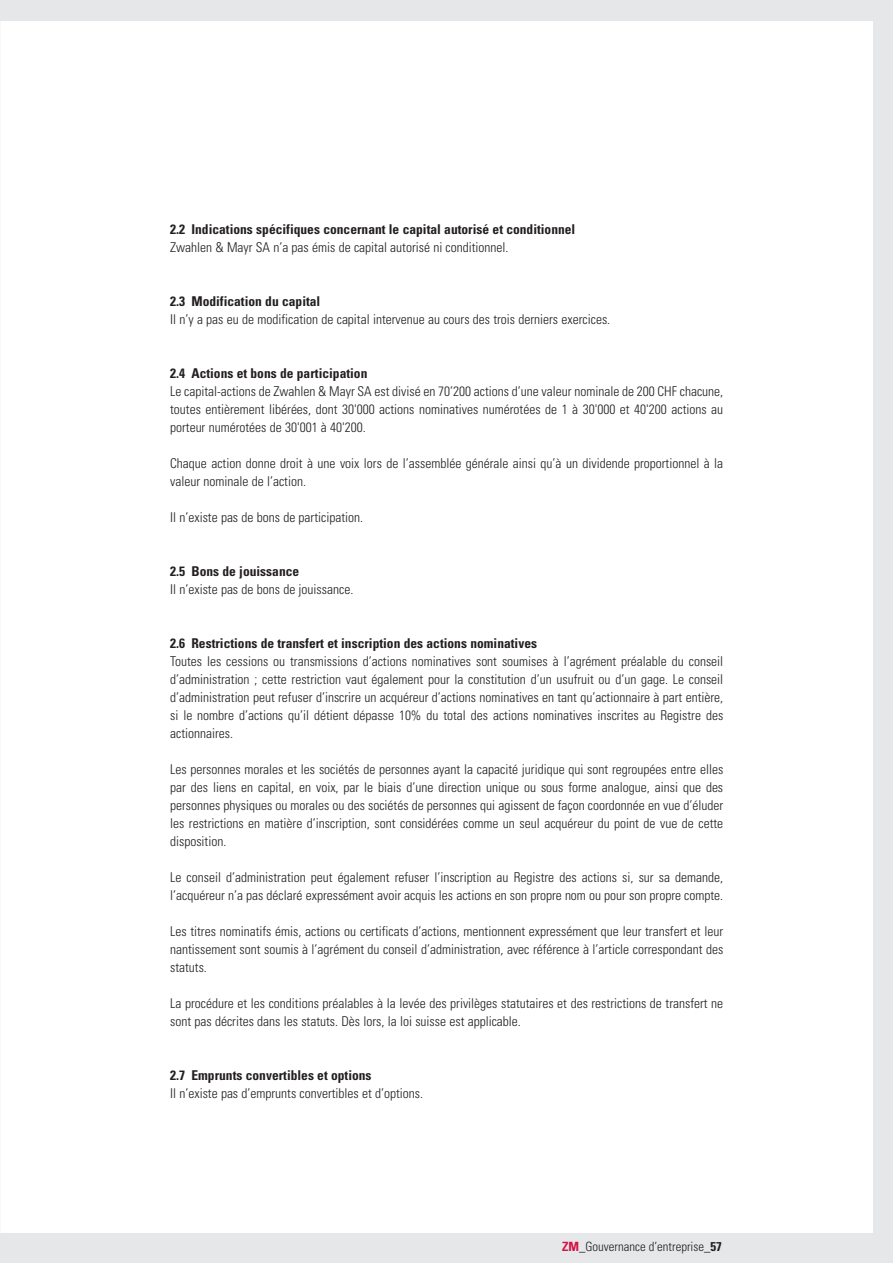
<style>
.page{position:relative;width:893px;height:1263px;background:#fff}
.page>*{position:absolute;margin:0;border:0;box-sizing:border-box;transform-origin:0 0}
.t1{font:300 condensed 13.5px/18px "Univers";color:#231f20;text-align:justify}
.t2{font:700 condensed 13.5px "Univers";color:#231f20}
.t3{font:300 condensed 12.75px "Univers";color:#231f20}
.s1{font-weight:700;color:#d31145}
.s2{font-weight:700}
</style>
<div class="page">
<div style="left:0;top:0;width:892px;height:1263px;background:#e6e7e8"></div>
<div style="left:0;top:21px;width:872px;height:1212px;background:#fff"></div>
<p class="t2" style="left:170px;top:224px;width:407px">2.2 Indications spécifiques concernant le capital autorisé et conditionnel</p>
<p class="t1" style="left:170px;top:240px;width:340px">Zwahlen &amp; Mayr SA n’a pas émis de capital autorisé ni conditionnel.</p>
<p class="t2" style="left:170px;top:296px;width:152px">2.3 Modification du capital</p>
<p class="t1" style="left:170px;top:312px;width:441px">Il n’y a pas eu de modification de capital intervenue au cours des trois derniers exercices.</p>
<p class="t2" style="left:170px;top:368px;width:199px">2.4 Actions et bons de participation</p>
<p class="t1" style="left:170px;top:384px;width:554px">Le capital-actions de Zwahlen &amp; Mayr SA est divisé en 70’200 actions d’une valeur nominale de 200 CHF chacune, toutes entièrement libérées, dont 30'000 actions nominatives numérotées de 1 à 30'000 et 40'200 actions au porteur numérotées de 30'001 à 40'200.</p>
<p class="t1" style="left:170px;top:456px;width:554px">Chaque action donne droit à une voix lors de l’assemblée générale ainsi qu’à un dividende proportionnel à la valeur nominale de l’action.</p>
<p class="t1" style="left:170px;top:510px;width:194px">Il n’existe pas de bons de participation.</p>
<p class="t2" style="left:170px;top:566px;width:131px">2.5 Bons de jouissance</p>
<p class="t1" style="left:170px;top:582px;width:185px">Il n’existe pas de bons de jouissance.</p>
<p class="t2" style="left:170px;top:638px;width:368px">2.6 Restrictions de transfert et inscription des actions nominatives</p>
<p class="t1" style="left:170px;top:654px;width:554px">Toutes les cessions ou transmissions d’actions nominatives sont soumises à l’agrément préalable du conseil d’administration ; cette restriction vaut également pour la constitution d’un usufruit ou d’un gage. Le conseil d’administration peut refuser d’inscrire un acquéreur d’actions nominatives en tant qu’actionnaire à part entière, si le nombre d’actions qu’il détient dépasse 10% du total des actions nominatives inscrites au Registre des actionnaires.</p>
<p class="t1" style="left:170px;top:762px;width:554px">Les personnes morales et les sociétés de personnes ayant la capacité juridique qui sont regroupées entre elles par des liens en capital, en voix, par le biais d’une direction unique ou sous forme analogue, ainsi que des personnes physiques ou morales ou des sociétés de personnes qui agissent de façon coordonnée en vue d’éluder les restrictions en matière d’inscription, sont considérées comme un seul acquéreur du point de vue de cette disposition.</p>
<p class="t1" style="left:170px;top:870px;width:554px">Le conseil d’administration peut également refuser l’inscription au Registre des actions si, sur sa demande, l’acquéreur n’a pas déclaré expressément avoir acquis les actions en son propre nom ou pour son propre compte.</p>
<p class="t1" style="left:170px;top:924px;width:554px">Les titres nominatifs émis, actions ou certificats d’actions, mentionnent expressément que leur transfert et leur nantissement sont soumis à l’agrément du conseil d’administration, avec référence à l’article correspondant des statuts.</p>
<p class="t1" style="left:170px;top:996px;width:554px">La procédure et les conditions préalables à la levée des privilèges statutaires et des restrictions de transfert ne sont pas décrites dans les statuts. Dès lors, la loi suisse est applicable.</p>
<p class="t2" style="left:170px;top:1070px;width:203px">2.7 Emprunts convertibles et options</p>
<p class="t1" style="left:170px;top:1086px;width:254px">Il n’existe pas d’emprunts convertibles et d’options.</p>
<p class="t3" style="left:562px;top:1242px;width:161px"><span class="s1">ZM</span>_Gouvernance d’entreprise_<span class="s2">57</span></p>
</div>
